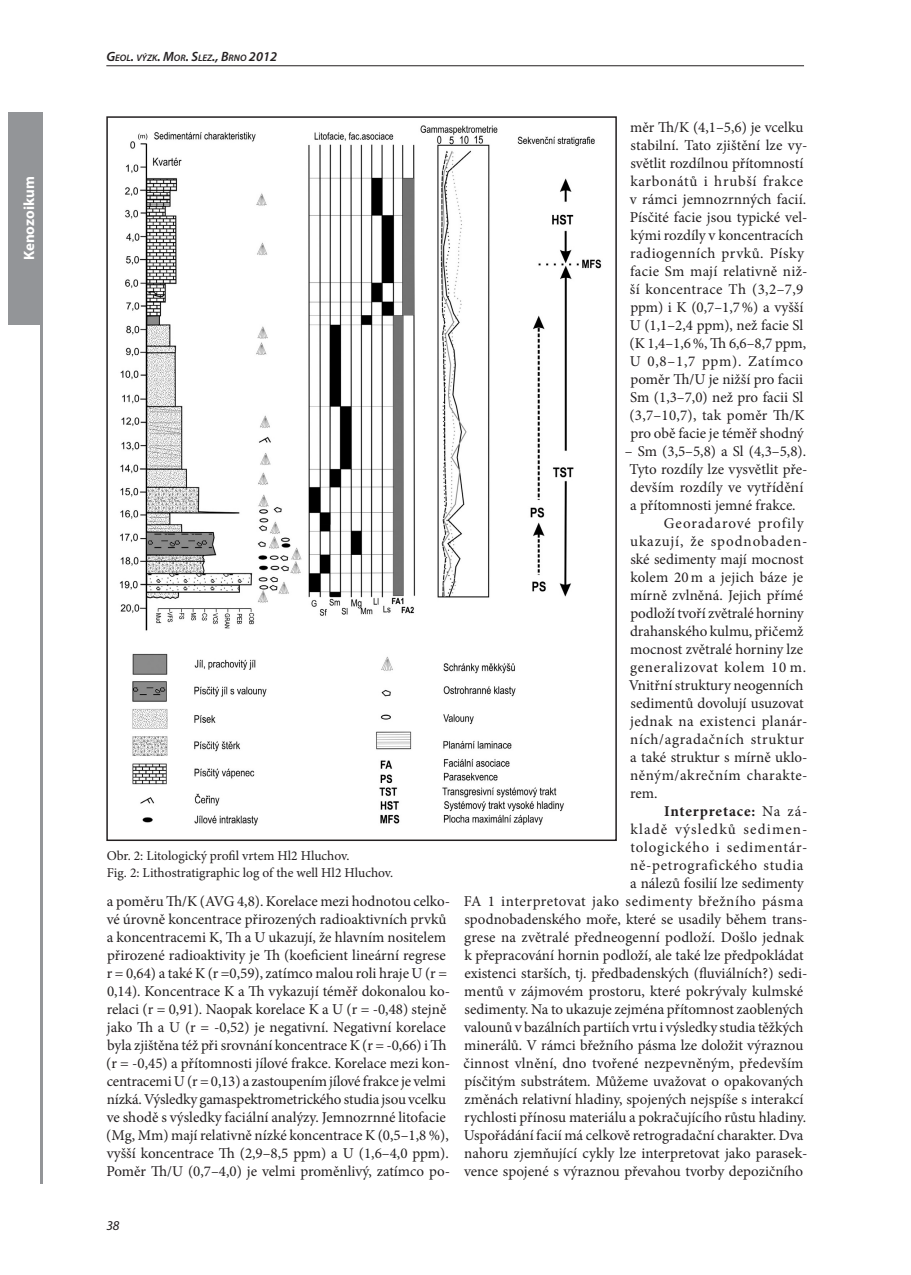
<style>
.page{position:relative;width:911px;height:1275px;background:#fff}
.page>*{position:absolute;margin:0;border:0;box-sizing:border-box;transform-origin:0 0}
.t1{font:15px/18px "Minion Pro";color:#231f20}
.t2{font:15px "Minion Pro";letter-spacing:.04em;color:#231f20}
.t3{font:15px "Minion Pro";letter-spacing:.045em;color:#231f20}
.t4{font:15px "Minion Pro";letter-spacing:.06em;color:#231f20}
.t5{font:15px "Minion Pro";letter-spacing:.03em;color:#231f20}
.t6{font:15px "Minion Pro";letter-spacing:.055em;color:#231f20}
.t7{font:15px "Minion Pro";letter-spacing:.075em;color:#231f20}
.t8{font:700 15px "Minion Pro";letter-spacing:.055em;color:#231f20}
.t9{font:700 15px "Myriad Pro";color:#fff}
.t10{font:13.5px/16.5px "Minion Pro";color:#231f20}
.t11{font:italic 13.5px "Myriad Pro";color:#231f20}
.t12{font:italic 600 9.45px "Myriad Pro";color:#231f20}
.s1{font-size:13.5px}
.s2{font-weight:400}
</style>
<div class="page">
<hr style="left:40px;top:112px;width:3px;height:1072px;background:#939598">
<hr style="left:106px;top:65px;width:698px;height:1px;background:#231f20">
<img style="left:119px;top:125px;width:483px;height:701px">
<div style="left:8px;top:112px;width:35px;height:213px;background:#939598"></div>
<p class="t9" style="left:23px;top:260px;width:85px;rotate:-90deg">Kenozoikum</p>
<p class="t12" style="left:106px;top:54px;width:172px"><span class="s1">G</span>EOL<span class="s1">.</span> VÝZK<span class="s1">. M</span>OR<span class="s1">. S</span>LEZ<span class="s1">., B</span>RNO <span class="s1">2012</span></p>
<p class="t10" style="left:107px;top:849px;width:288px">Obr. 2: Litologický profil vrtem Hl2 Hluchov.<br>Fig. 2: Lithostratigraphic log of the well Hl2 Hluchov.</p>
<p class="t1" style="left:106px;top:893px;width:345px">a poměru Th/K (AVG 4,8). Korelace mezi hodnotou celko&shy;vé úrovně koncentrace přirozených radioaktivních prvků a koncentracemi K, Th a U ukazují, že hlavním nositelem přirozené radioaktivity je Th (koeficient lineární regrese r = 0,64) a také K (r =0,59), zatímco malou roli hraje U (r = 0,14). Koncentrace K a Th vykazují téměř dokonalou ko&shy;relaci (r = 0,91). Naopak korelace K a U (r = -0,48) stejně jako Th a U (r = -0,52) je negativní. Negativní korelace byla zjištěna též při srovnání koncentrace K (r = -0,66) i Th (r = -0,45) a přítomnosti jílové frakce. Korelace mezi kon&shy;centracemi U (r = 0,13) a zastoupením jílové frakce je velmi nízká. Výsledky gamaspektrometrického studia jsou vcelku ve shodě s výsledky faciální analýzy. Jemnozrnné litofacie (Mg, Mm) mají relativně nízké koncentrace K (0,5–1,8 %), vyšší koncentrace Th (2,9–8,5 ppm) a U (1,6–4,0 ppm).<br>Poměr Th/U (0,7–4,0) je velmi proměnlivý, zatímco po-</p>
<p class="t1" style="left:629px;top:119px;width:180px">měr Th/K (4,1–5,6) je vcelku stabilní. Tato zjištění lze vy&shy;světlit rozdílnou přítomností karbonátů i hrubší frakce v rámci jemnozrnných facií.<br>Písčité facie jsou typické vel&shy;kými rozdíly v koncentracích radiogenních prvků. Písky facie Sm mají relativně niž&shy;ší koncentrace Th (3,2–7,9 ppm) i K (0,7–1,7 %) a vyšší<br>U (1,1–2,4 ppm), než facie Sl (K 1,4–1,6 %, Th 6,6–8,7 ppm,<br>U 0,8–1,7 ppm). Zatímco poměr Th/U je nižší pro facii<br>Sm (1,3–7,0) než pro facii Sl (3,7–10,7), tak poměr Th/K pro obě facie je téměř shodný</p>
<p class="t1" style="left:625px;top:443px;width:183px">– Sm (3,5–5,8) a Sl (4,3–5,8).</p>
<p class="t1" style="left:629px;top:461px;width:179px">Tyto rozdíly lze vysvětlit pře-</p>
<p class="t1" style="left:630px;top:479px;width:175px">devším rozdíly ve vytřídění</p>
<p class="t1" style="left:630px;top:497px;width:167px">a přítomnosti jemné frakce.</p>
<p class="t4" style="left:663px;top:517px;width:142px">Georadarové profily</p>
<p class="t4" style="left:630px;top:535px;width:179px">ukazují, že spodnobaden-</p>
<p class="t1" style="left:630px;top:551px;width:175px">ské sedimenty mají mocnost</p>
<p class="t1" style="left:630px;top:569px;width:174px">kolem 20 m a jejich báze je</p>
<p class="t1" style="left:630px;top:587px;width:174px">mírně zvlněná. Jejich přímé</p>
<p class="t1" style="left:630px;top:605px;width:175px">podloží tvoří zvětralé horniny</p>
<p class="t1" style="left:630px;top:623px;width:175px">drahanského kulmu, přičemž</p>
<p class="t1" style="left:630px;top:641px;width:174px">mocnost zvětralé horniny lze</p>
<p class="t3" style="left:630px;top:661px;width:177px">generalizovat kolem 10 m.</p>
<p class="t1" style="left:628px;top:677px;width:176px">Vnitřní struktury neogenních</p>
<p class="t1" style="left:630px;top:695px;width:175px">sedimentů dovolují usuzovat</p>
<p class="t5" style="left:630px;top:715px;width:179px">jednak na existenci planár-</p>
<p class="t2" style="left:630px;top:733px;width:175px">ních/agradačních struktur</p>
<p class="t1" style="left:630px;top:749px;width:179px">a také struktur s mírně uklo-</p>
<p class="t2" style="left:630px;top:769px;width:179px">něným/akrečním charakte-</p>
<p class="t1" style="left:630px;top:785px;width:29px">rem.</p>
<p class="t8" style="left:664px;top:805px;width:145px">Interpretace: <span class="s2">Na zá-</span></p>
<p class="t7" style="left:630px;top:823px;width:179px">kladě výsledků sedimen-</p>
<p class="t6" style="left:630px;top:841px;width:179px">tologického i sedimentár-</p>
<p class="t3" style="left:630px;top:859px;width:175px">ně-petrografického studia</p>
<p class="t1" style="left:630px;top:875px;width:175px">a nálezů fosilií lze sedimenty</p>
<p class="t2" style="left:464px;top:895px;width:341px">FA 1 interpretovat jako sedimenty břežního pásma</p>
<p class="t1" style="left:464px;top:911px;width:344px">spodnobadenského moře, které se usadily během trans-</p>
<p class="t1" style="left:464px;top:929px;width:341px">grese na zvětralé předneogenní podloží. Došlo jednak</p>
<p class="t1" style="left:464px;top:947px;width:340px">k přepracování hornin podloží, ale také lze předpokládat</p>
<p class="t1" style="left:464px;top:965px;width:345px">existenci starších, tj. předbadenských (fluviálních?) sedi-</p>
<p class="t1" style="left:464px;top:983px;width:340px">mentů v zájmovém prostoru, které pokrývaly kulmské</p>
<p class="t1" style="left:464px;top:1001px;width:340px">sedimenty. Na to ukazuje zejména přítomnost zaoblených</p>
<p class="t1" style="left:464px;top:1019px;width:341px">valounů v bazálních partiích vrtu i výsledky studia těžkých</p>
<p class="t1" style="left:464px;top:1037px;width:340px">minerálů. V rámci břežního pásma lze doložit výraznou</p>
<p class="t1" style="left:463px;top:1055px;width:341px">činnost vlnění, dno tvořené nezpevněným, především</p>
<p class="t1" style="left:464px;top:1073px;width:340px">písčitým substrátem. Můžeme uvažovat o opakovaných</p>
<p class="t1" style="left:464px;top:1091px;width:340px">změnách relativní hladiny, spojených nejspíše s interakcí</p>
<p class="t1" style="left:464px;top:1109px;width:343px">rychlosti přínosu materiálu a pokračujícího růstu hladiny.</p>
<p class="t1" style="left:464px;top:1127px;width:341px">Uspořádání facií má celkově retrogradační charakter. Dva</p>
<p class="t1" style="left:464px;top:1145px;width:345px">nahoru zjemňující cykly lze interpretovat jako parasek-</p>
<p class="t1" style="left:464px;top:1163px;width:341px">vence spojené s výraznou převahou tvorby depozičního</p>
<p class="t11" style="left:106px;top:1221px;width:15px">38</p>
</div>
